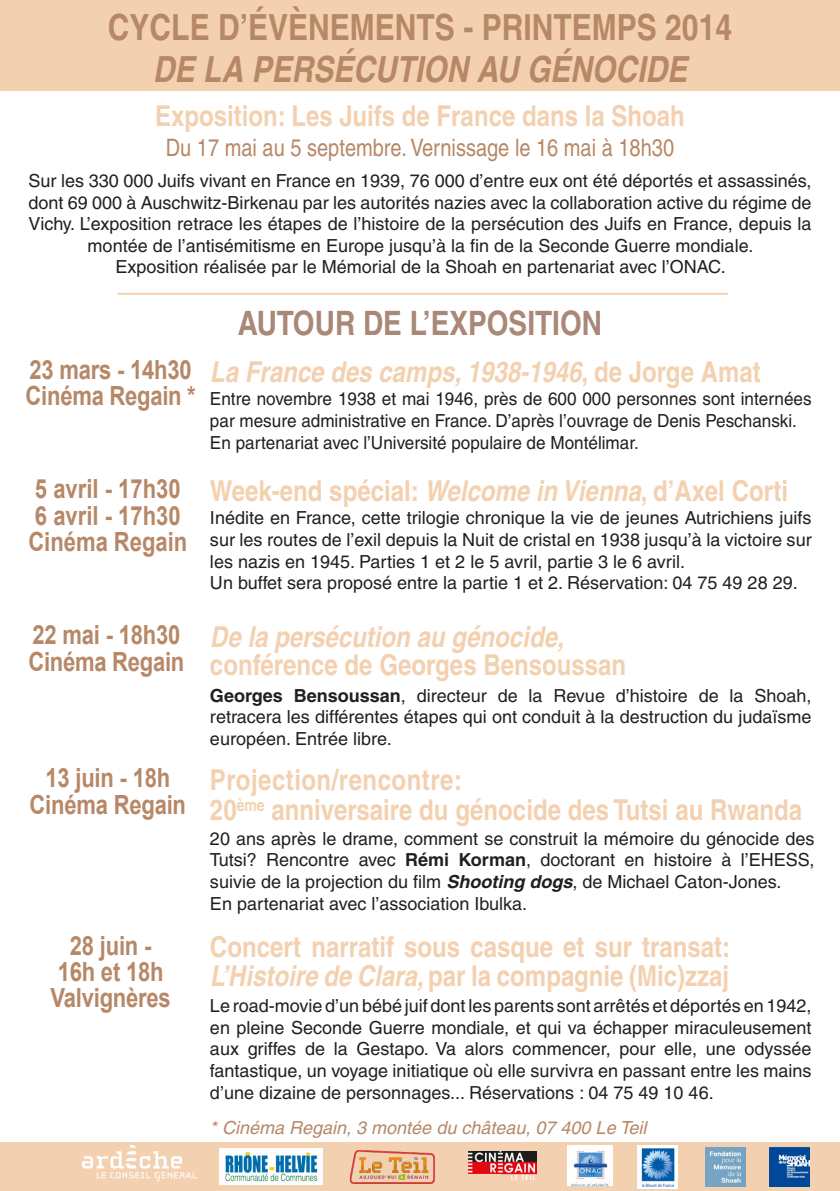
<style>
.page{position:relative;width:840px;height:1191px;background:#fff}
.page>*{position:absolute;margin:0;border:0;box-sizing:border-box;transform-origin:0 0}
.t1{font:700 36px "Helvetica";color:#b68867;scale:.83 1}
.t2{font:italic 700 36px "Helvetica";color:#b68867;scale:.83 1}
.t3{font:700 33.6px "Helvetica";color:#a98877;scale:.83 1}
.t4{font:700 28.8px/28.8px "Helvetica";color:#f3d1b0;scale:.83 1}
.t5{font:italic 700 28.8px "Helvetica";color:#f3d1b0;scale:.83 1}
.t6{font:700 28.8px "Helvetica";letter-spacing:.02em;color:#f3d1b0;scale:.83 1}
.t7{font:700 26.4px "Arial";letter-spacing:-.01em;color:#b68867;scale:.83 1}
.t8{font:24px "Helvetica";color:#b68867;scale:.83 1}
.t9{font:18px/21.6px "Helvetica";color:#231f20;text-align:justify}
.t10{font:18px/21.6px "Helvetica";color:#231f20;scale:.95 1}
.t11{font:italic 18px "Helvetica";color:#b68867}
.s1{font-style:normal}
.s2{font-style:italic}
.s3{font-weight:700}
.s4{font-weight:700;font-style:italic}
</style>
<div class="page">
<div style="left:0;top:0;width:839px;height:91px;background:#f3d1b0"></div>
<div style="left:0;top:1142px;width:839px;height:49px;background:#f3d1b0"></div>
<img style="left:83px;top:1145px;width:113px;height:35px">
<img style="left:220px;top:1148px;width:102px;height:36px">
<img style="left:350px;top:1150px;width:85px;height:33px">
<img style="left:567px;top:1145px;width:45px;height:40px">
<img style="left:705px;top:1147px;width:40px;height:39px">
<img style="left:637px;top:1145px;width:40px;height:43px">
<img style="left:769px;top:1147px;width:40px;height:39px">
<img style="left:468px;top:1151px;width:68px;height:29px">
<hr style="left:118px;top:293px;width:609px;height:2px;background:#f3d1b0">
<p class="t1" style="left:108px;top:6px;width:753px">CYCLE D’ÉVÈNEMENTS - PRINTEMPS 2014</p>
<p class="t2" style="left:153px;top:48px;width:644px">DE LA PERSÉCUTION AU GÉNOCIDE</p>
<p class="t4" style="left:155px;top:101px;width:639px">Exposition: Les Juifs de France dans la Shoah</p>
<p class="t8" style="left:166px;top:134px;width:613px">Du 17 mai au 5 septembre. Vernissage le 16 mai à 18h30</p>
<p class="t9" style="left:28px;top:170px;width:784px;text-align:center">Sur les 330 000 Juifs vivant en France en 1939, 76 000 d’entre eux ont été déportés et assassinés, dont 69 000 à Auschwitz-Birkenau par les autorités nazies avec la collaboration active du régime de Vichy. L’exposition retrace les étapes de l’histoire de la persécution des Juifs en France, depuis la montée de l’antisémitisme en Europe jusqu’à la fin de la Seconde Guerre mondiale.</p>
<p class="t9" style="left:115px;top:256px;width:611px">Exposition réalisée par le Mémorial de la Shoah en partenariat avec l’ONAC.</p>
<p class="t7" style="left:30px;top:352px;width:197px">23 mars - 14h30</p>
<p class="t7" style="left:26px;top:378px;width:206px">Cinéma Regain *</p>
<p class="t7" style="left:35px;top:471px;width:177px">5 avril - 17h30</p>
<p class="t7" style="left:35px;top:497px;width:177px">6 avril - 17h30</p>
<p class="t7" style="left:28px;top:524px;width:193px">Cinéma Regain</p>
<p class="t7" style="left:33px;top:617px;width:179px">22 mai - 18h30</p>
<p class="t7" style="left:28px;top:643px;width:189px">Cinéma Regain</p>
<p class="t7" style="left:45px;top:760px;width:152px">13 juin - 18h</p>
<p class="t7" style="left:30px;top:787px;width:190px">Cinéma Regain</p>
<p class="t7" style="left:70px;top:927px;width:100px">28 juin -</p>
<p class="t7" style="left:58px;top:954px;width:129px">16h et 18h</p>
<p class="t7" style="left:51px;top:980px;width:146px">Valvignères</p>
<p class="t3" style="left:238px;top:303px;width:440px">AUTOUR DE L’EXPOSITION</p>
<p class="t5" style="left:210px;top:354px;width:664px">La France des camps, 1938-1946<span class="s1">, de Jorge Amat</span></p>
<p class="t10" style="left:210px;top:388px;width:634px">Entre novembre 1938 et mai 1946, près de 600 000 personnes sont internées par mesure administrative en France. D’après l’ouvrage de Denis Peschanski.</p>
<p class="t10" style="left:210px;top:431px;width:453px">En partenariat avec l’Université populaire de Montélimar.</p>
<p class="t4" style="left:210px;top:475px;width:697px">Week-end spécial: <span class="s2">Welcome in Vienna</span>, d’Axel Corti</p>
<p class="t9" style="left:210px;top:507px;width:603px">Inédite en France, cette trilogie chronique la vie de jeunes Autrichiens juifs sur les routes de l’exil depuis la Nuit de cristal en 1938 jusqu’à la victoire sur les nazis en 1945. Parties 1 et 2 le 5 avril, partie 3 le 6 avril.</p>
<p class="t9" style="left:210px;top:572px;width:589px">Un buffet sera proposé entre la partie 1 et 2. Réservation: 04 75 49 28 29.</p>
<p class="t5" style="left:210px;top:619px;width:427px">De la persécution au génocide,</p>
<p class="t4" style="left:210px;top:650px;width:502px">conférence de Georges Bensoussan</p>
<p class="t9" style="left:210px;top:684px;width:602px"><span class="s3">Georges Bensoussan</span>, directeur de la Revue d’histoire de la Shoah, retracera les différentes étapes qui ont conduit à la destruction du judaïsme européen. Entrée libre.</p>
<p class="t6" style="left:210px;top:762px;width:305px">Projection/rencontre:</p>
<p class="t4" style="left:210px;top:795px;width:714px">20<sup>ème</sup> anniversaire du génocide des Tutsi au Rwanda</p>
<p class="t9" style="left:210px;top:827px;width:605px">20 ans après le drame, comment se construit la mémoire du génocide des Tutsi? Rencontre avec <span class="s3">Rémi Korman</span>, doctorant en histoire à l’EHESS, suivie de la projection du film <span class="s4">Shooting dogs</span>, de Michael Caton-Jones.</p>
<p class="t9" style="left:210px;top:892px;width:318px">En partenariat avec l’association Ibulka.</p>
<p class="t4" style="left:210px;top:932px;width:628px">Concert narratif sous casque et sur transat:<br><span class="s2">L’Histoire de Clara,</span> par la compagnie (Mic)zzaj</p>
<p class="t9" style="left:210px;top:995px;width:602px">Le road-movie d’un bébé juif dont les parents sont arrêtés et déportés en 1942, en pleine Seconde Guerre mondiale, et qui va échapper miraculeusement aux griffes de la Gestapo. Va alors commencer, pour elle, une odyssée fantastique, un voyage initiatique où elle survivra en passant entre les mains d’une dizaine de personnages... Réservations : 04 75 49 10 46.</p>
<p class="t11" style="left:210px;top:1117px;width:438px">* Cinéma Regain, 3 montée du château, 07 400 Le Teil</p>
</div>
